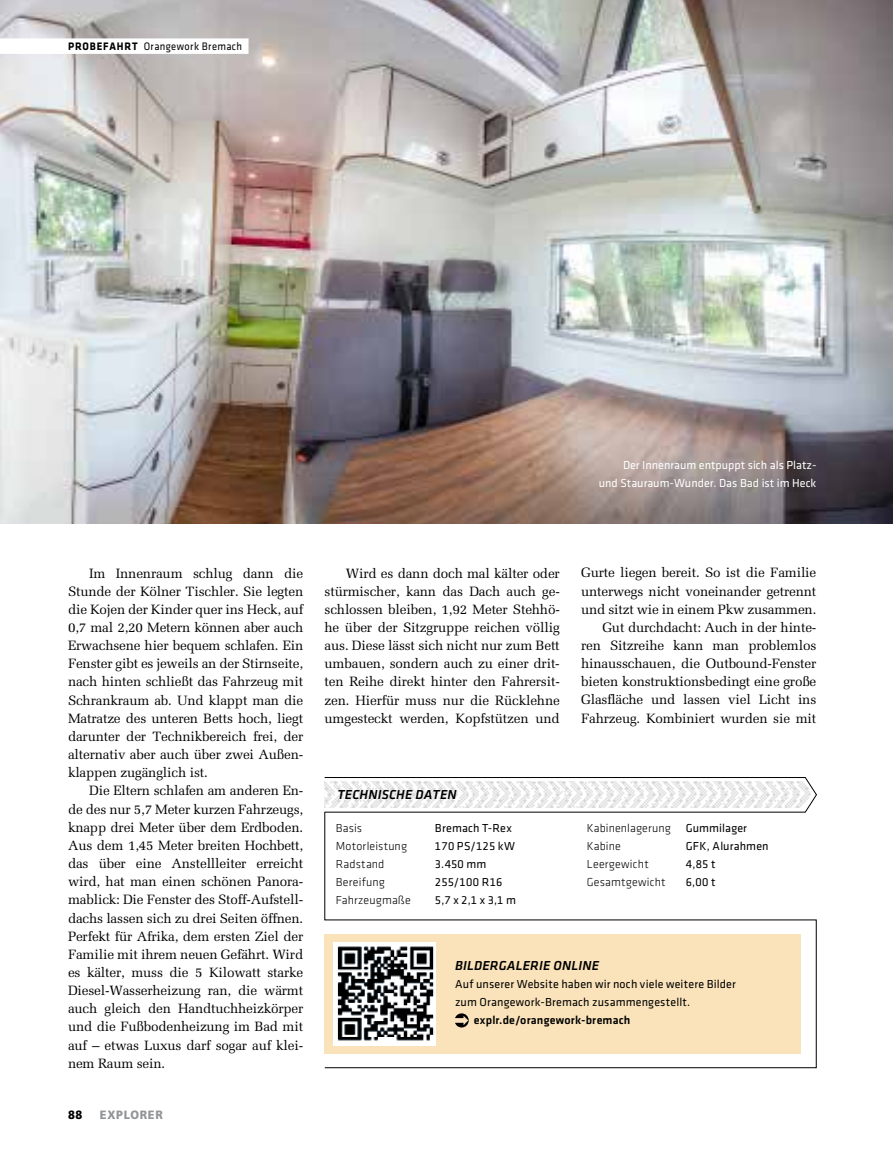
<style>
.page{position:relative;width:893px;height:1170px;background:#fff}
.page>*{position:absolute;margin:0;border:0;box-sizing:border-box;transform-origin:0 0}
.t1{font:13.5px/18.1px "Melior LT Std";letter-spacing:-.015em;color:#000;text-align:justify}
.t2{font:italic 500 13.5px "Klavika";letter-spacing:.015em;color:#000}
.t3{font:12px/18px "Klavika Regular TF";letter-spacing:.015em;color:#000}
.t4{font:300 12px/18.1px "Klavika";letter-spacing:.01em;color:#000}
.t5{font:12px/18.1px "Klavika Regular TF";color:#fff;text-align:right}
.t6{font:12px "Klavika Medium TF";letter-spacing:.02em;color:#000}
.t7{font:900 12px "Frutiger LT Com";letter-spacing:.06em;color:#939598;scale:.93 1}
.t8{font:900 12px "Frutiger LT Com";color:#000;scale:.93 1}
.t9{font:11.25px "Klavika Regular TF";letter-spacing:.04em;color:#000;scale:.93 1}
.s1{font-family:"Klavika";font-weight:700}
.s2{font-family:"Klavika Regular TF";font-weight:400}
</style>
<div class="page">
<img style="left:0;top:0;width:893px;height:523px">
<div style="left:0;top:38px;width:249px;height:16px;background:#fff"></div>
<svg style="left:324px;top:777px;width:493px;height:34px"></svg>
<svg style="left:324px;top:811px;width:493px;height:256px"></svg>
<img style="left:334px;top:942px;width:102px;height:102px">
<p class="t9" style="left:68px;top:41px;width:80px"><span class="s1">THEMA</span> Rubrik</p>
<p class="t9" style="left:68px;top:41px;width:189px"><span class="s1">PROBEFAHRT</span> Orangework Bremach</p>
<p class="t5" style="left:599px;top:455px;width:219px">Der Innenraum entpuppt sich als Platz-<br>und Stauraum-Wunder. Das Bad ist im Heck</p>
<p class="t1" style="left:68px;top:564px;width:237px;text-indent:21px">Im Innenraum schlug dann die Stunde der Kölner Tischler. Sie legten die Kojen der Kinder quer ins Heck, auf 0,7 mal 2,20 Metern können aber auch Erwachsene hier bequem schlafen. Ein Fenster gibt es jeweils an der Stirnseite, nach hinten schließt das Fahrzeug mit Schrankraum ab. Und klappt man die Matratze des unteren Betts hoch, liegt darunter der Technikbereich frei, der alternativ aber auch über zwei Außen&shy;klappen zugänglich ist.</p>
<p class="t1" style="left:68px;top:781px;width:237px;text-indent:21px">Die Eltern schlafen am anderen En&shy;de des nur 5,7 Meter kurzen Fahrzeugs, knapp drei Meter über dem Erdboden.<br>Aus dem 1,45 Meter breiten Hochbett, das über eine Anstellleiter erreicht wird, hat man einen schönen Panora&shy;mablick: Die Fenster des Stoff-Aufstell&shy;dachs lassen sich zu drei Seiten öffnen.<br>Perfekt für Afrika, dem ersten Ziel der Familie mit ihrem neuen Gefährt. Wird es kälter, muss die 5 Kilowatt starke Diesel-Wasserheizung ran, die wärmt auch gleich den Handtuchheizkörper und die Fußbodenheizung im Bad mit auf – etwas Luxus darf sogar auf klei&shy;nem Raum sein.</p>
<p class="t8" style="left:68px;top:1107px;width:17px">88</p>
<p class="t7" style="left:100px;top:1107px;width:69px">EXPLORER</p>
<p class="t1" style="left:325px;top:564px;width:237px;text-indent:21px">Wird es dann doch mal kälter oder stürmischer, kann das Dach auch ge&shy;schlossen bleiben, 1,92 Meter Stehhö&shy;he über der Sitzgruppe reichen völlig aus. Diese lässt sich nicht nur zum Bett umbauen, sondern auch zu einer drit&shy;ten Reihe direkt hinter den Fahrersit&shy;zen. Hierfür muss nur die Rücklehne umgesteckt werden, Kopfstützen und</p>
<p class="t1" style="left:581px;top:563px;width:237px;text-align:right">Gurte liegen bereit. So ist die Familie unterwegs nicht voneinander getrennt und sitzt wie in einem Pkw zusammen.<br>Gut durchdacht: Auch in der hinte&shy;ren Sitzreihe kann man problemlos hinausschauen, die Outbound-Fenster bieten konstruktionsbedingt eine große Glasfläche und lassen viel Licht ins Fahrzeug. Kombiniert wurden sie mit</p>
<p class="t2" style="left:337px;top:787px;width:121px">TECHNISCHE DATEN</p>
<p class="t4" style="left:336px;top:818px;width:28px">Basis</p>
<p class="t3" style="left:435px;top:818px;width:78px">Bremach T-Rex</p>
<p class="t4" style="left:336px;top:837px;width:73px">Motorleistung</p>
<p class="t3" style="left:435px;top:837px;width:82px">170 PS/125 kW</p>
<p class="t4" style="left:336px;top:855px;width:50px">Radstand</p>
<p class="t3" style="left:435px;top:855px;width:53px">3.450 mm</p>
<p class="t4" style="left:336px;top:873px;width:51px">Bereifung</p>
<p class="t3" style="left:435px;top:873px;width:69px">255/100 R16</p>
<p class="t4" style="left:336px;top:891px;width:77px">Fahrzeugmaße</p>
<p class="t3" style="left:435px;top:891px;width:83px">5,7 x 2,1 x 3,1 m</p>
<p class="t4" style="left:587px;top:818px;width:162px">Kabinenlagerung <span class="s2">Gummilager<br></span>Kabine</p>
<p class="t3" style="left:686px;top:837px;width:84px">GFK, Alurahmen</p>
<p class="t4" style="left:587px;top:855px;width:63px">Leergewicht</p>
<p class="t3" style="left:686px;top:855px;width:31px">4,85 t</p>
<p class="t4" style="left:587px;top:873px;width:80px">Gesamtgewicht</p>
<p class="t3" style="left:686px;top:873px;width:31px">6,00 t</p>
<p class="t2" style="left:455px;top:958px;width:145px">BILDERGALERIE ONLINE</p>
<p class="t3" style="left:455px;top:975px;width:282px">Auf unserer Website haben wir noch viele weitere Bilder zum Orangework-Bremach zusammengestellt.</p>
<p class="t6" style="left:474px;top:1013px;width:158px">explr.de/orangework-bremach</p>
</div>
